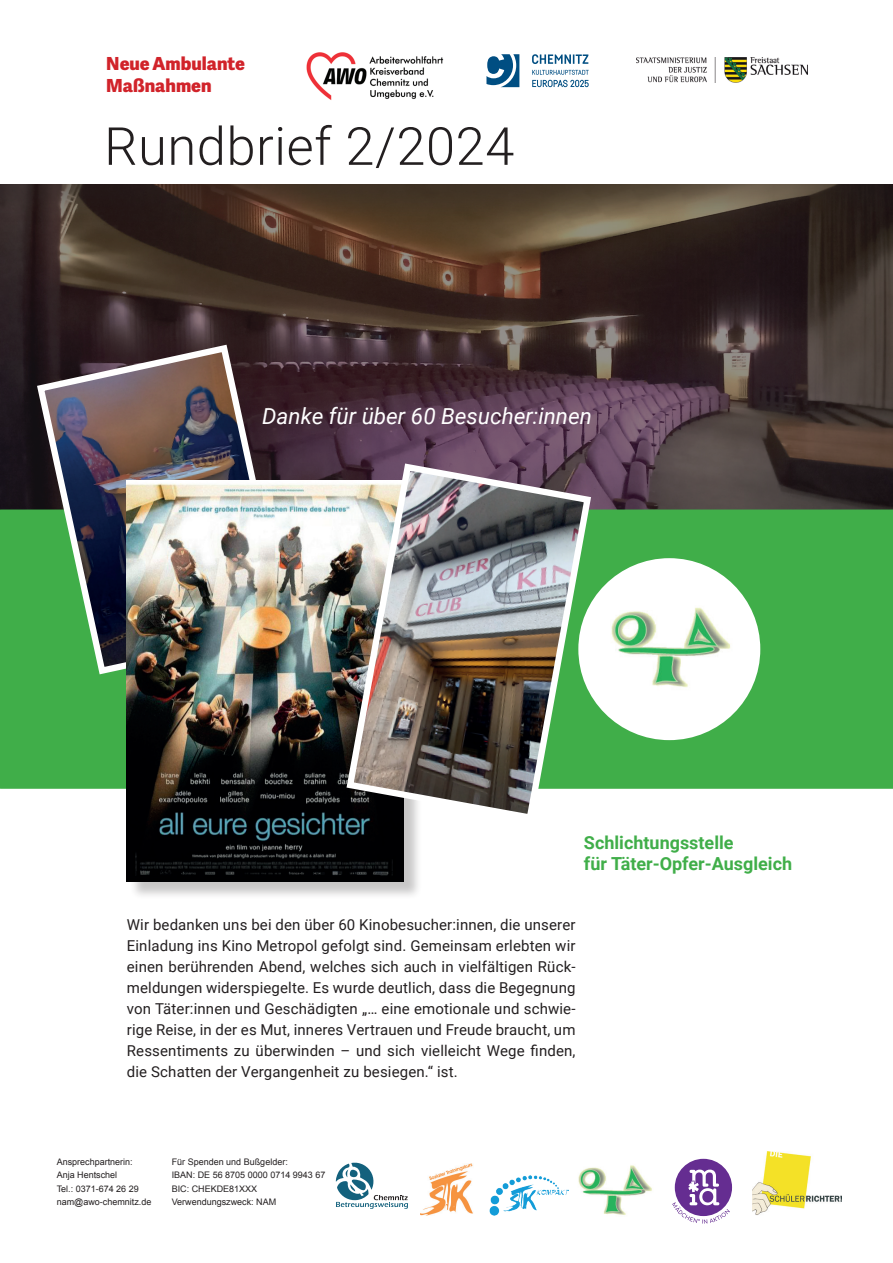
<style>
.page{position:relative;width:893px;height:1263px;background:#fff}
.page>*{position:absolute;margin:0;border:0;box-sizing:border-box;transform-origin:0 0}
.t1{font:300 52.5px "Roboto";letter-spacing:.01em;color:#231f20}
.t2{font:italic 22.5px "Roboto";color:#fff}
.t3{font:700 18px/21px "Roboto";color:#40ae49}
.t4{font:800 18px/21.6px "Adelle Sans";color:#d1232a}
.t5{font:15px/21px "Roboto";letter-spacing:.01em;color:#231f20;text-align:justify}
.t6{font:9px/13.5px "Arial";color:#231f20}
</style>
<div class="page">
<img style="left:0;top:225px;width:893px;height:284px">
<div style="left:0;top:509px;width:893px;height:280px;background:#40ae49"></div>
<div style="left:0;top:0;width:893px;height:225px;background:#231f20;opacity:.3"></div>
<div style="left:0;top:0;width:893px;height:184px;background:#fff"></div>
<img style="left:637px;top:57px;width:171px;height:26px">
<img style="left:306px;top:52px;width:138px;height:48px">
<svg style="left:486px;top:54px;width:33px;height:33px"></svg>
<svg style="left:532px;top:54px;width:56px;height:10px"></svg>
<svg style="left:532px;top:70px;width:57px;height:17px"></svg>
<img style="left:420px;top:1164px;width:53px;height:51px">
<img style="left:578px;top:1165px;width:74px;height:50px">
<img style="left:753px;top:1151px;width:88px;height:64px">
<img style="left:489px;top:1175px;width:80px;height:41px">
<svg style="left:335px;top:1162px;width:73px;height:47px"></svg>
<div style="left:675px;top:1159px;width:57px;height:57px;background:#652d91;border-radius:50%"></div>
<svg style="left:672px;top:1169px;width:58px;height:55px"></svg>
<div style="left:577px;top:557px;width:185px;height:184px;background:#fff;border-radius:50%"></div>
<img style="left:611px;top:607px;width:120px;height:81px">
<img style="left:33px;top:341px;width:260px;height:337px">
<div style="left:129px;top:483px;width:294px;height:417px;background:#231f20;opacity:.25"></div>
<img style="left:127px;top:480px;width:277px;height:401px">
<img style="left:343px;top:460px;width:252px;height:365px">
<p class="t4" style="left:106px;top:52px;width:140px">Neue Ambulante<br>Maßnahmen</p>
<h1 class="t1" style="left:104px;top:109px;width:412px">Rundbrief 2/2024</h1>
<h2 class="t2" style="left:262px;top:400px;width:331px">Danke für über 60 Besucher:innen</h2>
<p class="t3" style="left:584px;top:831px;width:210px">Schlichtungsstelle<br>für Täter-Opfer-Ausgleich</p>
<p class="t5" style="left:127px;top:913px;width:450px">Wir bedanken uns bei den über 60 Kinobesucher:innen, die unserer Einladung ins Kino Metropol gefolgt sind. Gemeinsam erlebten wir einen berührenden Abend, welches sich auch in vielfältigen Rück&shy;meldungen widerspiegelte. Es wurde deutlich, dass die Begegnung von Täter:innen und Geschädigten „… eine emotionale und schwie&shy;rige Reise, in der es Mut, inneres Vertrauen und Freude braucht, um Ressentiments zu überwinden – und sich vielleicht Wege finden, die Schatten der Vergangenheit zu besiegen.“ ist.</p>
<p class="t6" style="left:57px;top:1155px;width:96px">Ansprechpartnerin:<br>Anja Hentschel<br>Tel.: 0371-674 26 29 nam@awo-chemnitz.de</p>
<p class="t6" style="left:172px;top:1155px;width:155px">Für Spenden und Bußgelder:<br>IBAN: DE 56 8705 0000 0714 9943 67<br>BIC: CHEKDE81XXX<br>Verwendungszweck: NAM</p>
</div>
